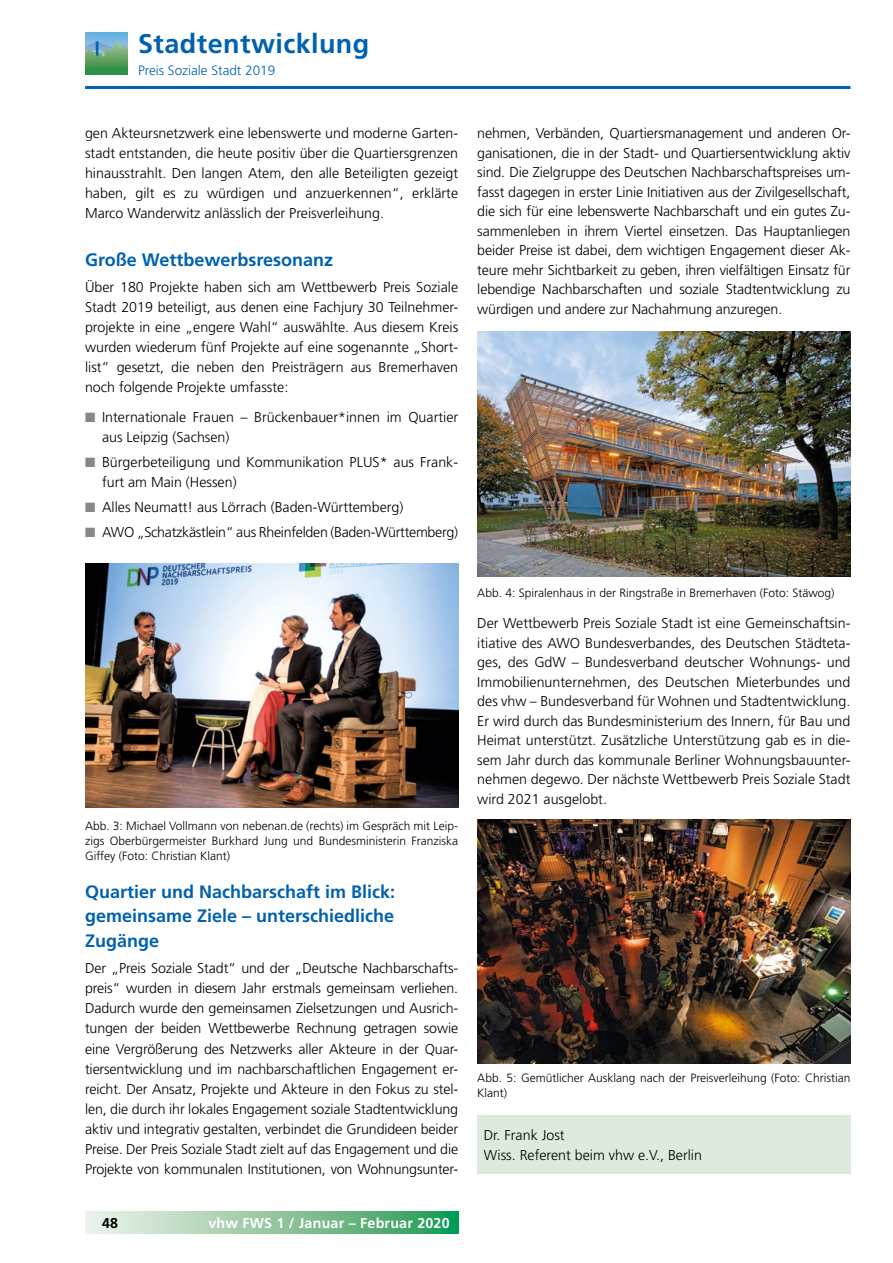
<style>
.page{position:relative;width:893px;height:1263px;background:#fff}
.page>*{position:absolute;margin:0;border:0;box-sizing:border-box;transform-origin:0 0}
.t1{font:700 27px "Frutiger LT Std";letter-spacing:.015em;color:#0062ae}
.t2{font:700 18px/24.6px "Frutiger LT Std";color:#0062ae;text-align:justify}
.t3{font:300 14.25px/20.1px "Frutiger LT Std";color:#000;text-align:justify}
.t4{font:300 14.25px "Frutiger LT Std";letter-spacing:-.02em;color:#000}
.t5{font:700 14.25px "Frutiger LT Std";letter-spacing:.015em;color:#fff}
.t6{font:700 14.25px "Frutiger LT Std";color:#000}
.t7{font:300 13.5px "Frutiger LT Std";color:#0062ae}
.t8{font:300 12px/15px "Frutiger LT Std";color:#000}
.s1{color:#868786}
</style>
<div class="page">
<hr style="left:85px;top:86px;width:765px;height:3px;background:#0062ae">
<svg style="left:85px;top:1212px;width:373px;height:21px;background:#8dc69f"></svg>
<img style="left:85px;top:32px;width:42px;height:43px">
<div style="left:477px;top:1115px;width:373px;height:59px;background:#dcebdd"></div>
<img style="left:85px;top:563px;width:373px;height:245px">
<img style="left:477px;top:332px;width:373px;height:244px">
<img style="left:477px;top:819px;width:373px;height:245px">
<h1 class="t1" style="left:138px;top:28px;width:233px">Stadtentwicklung</h1>
<p class="t7" style="left:138px;top:62px;width:139px">Preis Soziale Stadt 2019</p>
<p class="t3" style="left:85px;top:123px;width:375px">gen Akteursnetzwerk eine lebenswerte und moderne Garten&shy;stadt entstanden, die heute positiv über die Quartiersgrenzen hinausstrahlt. Den langen Atem, den alle Beteiligten gezeigt haben, gilt es zu würdigen und anzuerkennen“, erklärte Marco Wanderwitz anlässlich der Preisverleihung.</p>
<p class="t2" style="left:85px;top:247px;width:250px">Große Wettbewerbsresonanz</p>
<p class="t3" style="left:85px;top:277px;width:375px">Über 180 Projekte haben sich am Wettbewerb Preis Soziale Stadt 2019 beteiligt, aus denen eine Fachjury 30 Teilnehmer&shy;projekte in eine „engere Wahl“ auswählte. Aus diesem Kreis wurden wiederum fünf Projekte auf eine sogenannte „Short&shy;list“ gesetzt, die neben den Preisträgern aus Bremerhaven noch folgende Projekte umfasste:</p>
<p class="t3" style="left:102px;top:407px;width:358px;text-indent:-17px"><span class="s1">■</span> Internationale Frauen – Brückenbauer*innen im Quartier aus Leipzig (Sachsen)</p>
<p class="t3" style="left:102px;top:452px;width:358px;text-indent:-17px"><span class="s1">■</span> Bürgerbeteiligung und Kommunikation PLUS* aus Frank&shy;furt am Main (Hessen)</p>
<p class="t3" style="left:85px;top:497px;width:320px"><span class="s1">■</span> Alles Neumatt! aus Lörrach (Baden-Württemberg)</p>
<p class="t4" style="left:85px;top:524px;width:375px"><span class="s1">■</span> AWO „Schatzkästlein“ aus Rheinfelden (Baden-Württemberg)</p>
<p class="t8" style="left:85px;top:819px;width:375px;text-align:justify">Abb. 3: Michael Vollmann von nebenan.de (rechts) im Gespräch mit Leip&shy;zigs Oberbürgermeister Burkhard Jung und Bundesministerin Franziska Giffey (Foto: Christian Klant)</p>
<p class="t2" style="left:85px;top:879px;width:312px">Quartier und Nachbarschaft im Blick: gemeinsame Ziele – unterschiedliche Zugänge</p>
<p class="t3" style="left:85px;top:958px;width:375px">Der „Preis Soziale Stadt“ und der „Deutsche Nachbarschafts&shy;preis“ wurden in diesem Jahr erstmals gemeinsam verliehen.<br>Dadurch wurde den gemeinsamen Zielsetzungen und Ausrich&shy;tungen der beiden Wettbewerbe Rechnung getragen sowie eine Vergrößerung des Netzwerks aller Akteure in der Quar&shy;tiersentwicklung und im nachbarschaftlichen Engagement er&shy;reicht. Der Ansatz, Projekte und Akteure in den Fokus zu stel&shy;len, die durch ihr lokales Engagement soziale Stadtentwicklung aktiv und integrativ gestalten, verbindet die Grundideen beider Preise. Der Preis Soziale Stadt zielt auf das Engagement und die Projekte von kommunalen Institutionen, von Wohnungsunter-</p>
<p class="t6" style="left:102px;top:1214px;width:18px">48</p>
<p class="t5" style="left:208px;top:1214px;width:243px">vhw FWS 1 / Januar – Februar 2020</p>
<p class="t3" style="left:477px;top:124px;width:375px;line-height:19.5px">nehmen, Verbänden, Quartiersmanagement und anderen Or&shy;ganisationen, die in der Stadt- und Quartiersentwicklung aktiv sind. Die Zielgruppe des Deutschen Nachbarschaftspreises um&shy;fasst dagegen in erster Linie Initiativen aus der Zivilgesellschaft, die sich für eine lebenswerte Nachbarschaft und ein gutes Zu&shy;sammenleben in ihrem Viertel einsetzen. Das Hauptanliegen beider Preise ist dabei, dem wichtigen Engagement dieser Ak&shy;teure mehr Sichtbarkeit zu geben, ihren vielfältigen Einsatz für lebendige Nachbarschaften und soziale Stadtentwicklung zu würdigen und andere zur Nachahmung anzuregen.</p>
<p class="t8" style="left:477px;top:586px;width:359px">Abb. 4: Spiralenhaus in der Ringstraße in Bremerhaven (Foto: Stäwog)</p>
<p class="t3" style="left:477px;top:614px;width:375px;line-height:19.5px">Der Wettbewerb Preis Soziale Stadt ist eine Gemeinschaftsin&shy;itiative des AWO Bundesverbandes, des Deutschen Städteta&shy;ges, des GdW – Bundesverband deutscher Wohnungs- und Immobilienunternehmen, des Deutschen Mieterbundes und des vhw – Bundesverband für Wohnen und Stadtentwicklung.<br>Er wird durch das Bundesministerium des Innern, für Bau und Heimat unterstützt. Zusätzliche Unterstützung gab es in die&shy;sem Jahr durch das kommunale Berliner Wohnungsbauunter&shy;nehmen degewo. Der nächste Wettbewerb Preis Soziale Stadt wird 2021 ausgelobt.</p>
<p class="t8" style="left:477px;top:1071px;width:375px;line-height:14.4px">Abb. 5: Gemütlicher Ausklang nach der Preisverleihung (Foto: Christian<br>Klant)</p>
<p class="t3" style="left:484px;top:1125px;width:220px;line-height:19.5px">Dr. Frank Jost<br>Wiss. Referent beim vhw e.V., Berlin</p>
</div>
